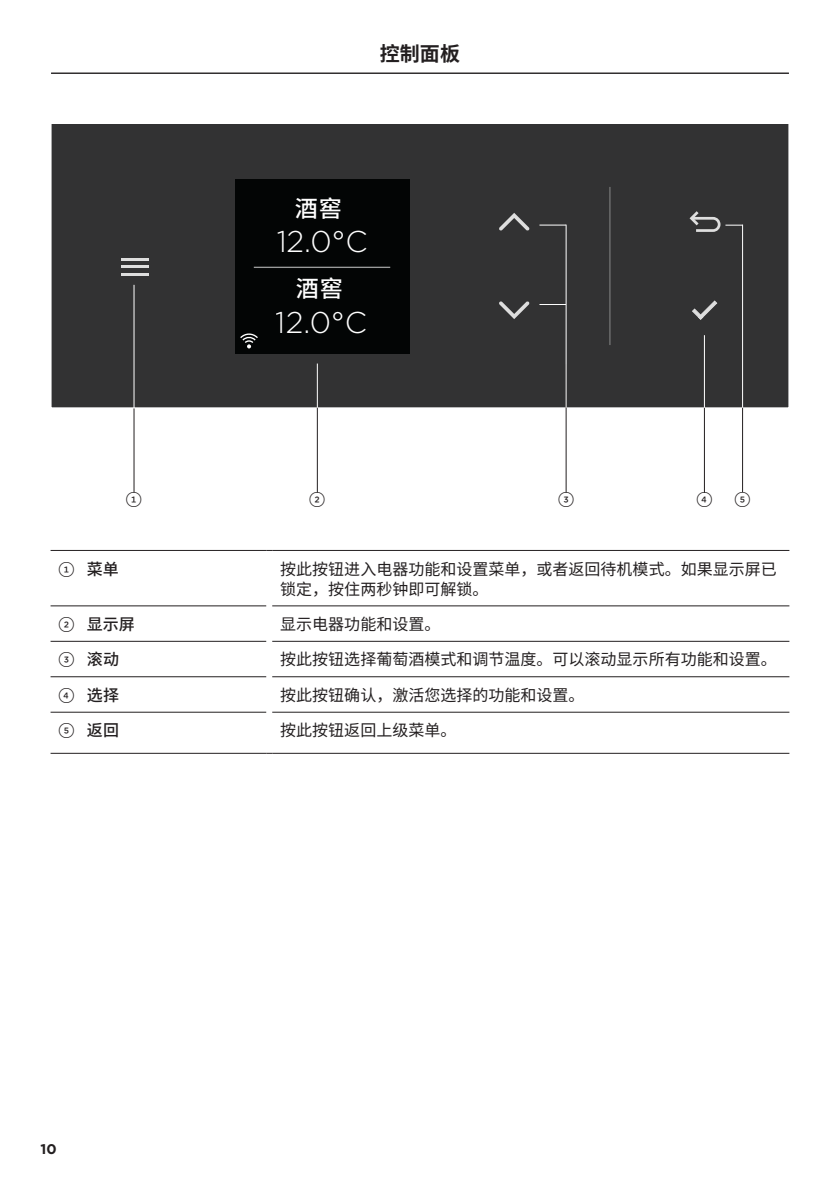
<style>
.page{position:relative;width:840px;height:1191px;background:#fff}
.page>*{position:absolute;margin:0;border:0;box-sizing:border-box;transform-origin:0 0}
.t1{font:300 30px "Gotham";color:#fff}
.t2{font:500 23.2px "Noto Sans CJ Ksc";color:#fff}
.t3{font:700 20px "Noto Sans CJ Ksc";color:#231f20}
.t4{font:16px/20px "Noto Sans CJ Ksc";color:#231f20}
.t5{font:500 16px "Noto Sans CJ Ksc";letter-spacing:.005em;color:#231f20}
.t6{font:500 16px "Gotham FP Nos";color:#231f20}
.t7{font:700 14px "Gotham";color:#231f20}
.s1{font-family:"Gotham FP Nos"}
</style>
<div class="page">
<hr style="left:51px;top:73px;width:737px;height:1px;background:#231f20">
<hr style="left:51px;top:550px;width:215px;height:1px;background:#231f20">
<hr style="left:272px;top:550px;width:517px;height:1px;background:#231f20">
<hr style="left:51px;top:605px;width:215px;height:1px;background:#231f20">
<hr style="left:51px;top:641px;width:215px;height:1px;background:#231f20">
<hr style="left:51px;top:676px;width:215px;height:1px;background:#231f20">
<hr style="left:51px;top:712px;width:215px;height:1px;background:#231f20">
<hr style="left:272px;top:605px;width:517px;height:1px;background:#231f20">
<hr style="left:272px;top:641px;width:517px;height:1px;background:#231f20">
<hr style="left:272px;top:676px;width:517px;height:1px;background:#231f20">
<hr style="left:272px;top:712px;width:517px;height:1px;background:#231f20">
<hr style="left:51px;top:753px;width:215px;height:1px;background:#231f20">
<hr style="left:272px;top:753px;width:517px;height:1px;background:#231f20">
<div style="left:51px;top:124px;width:737px;height:284px;background:#323233"></div>
<div style="left:234px;top:179px;width:175px;height:175px;background:#030505"></div>
<svg style="left:499px;top:213px;width:30px;height:18px"></svg>
<svg style="left:499px;top:301px;width:30px;height:18px"></svg>
<hr style="left:121px;top:258px;width:27px;height:2px;background:#dedede">
<hr style="left:121px;top:273px;width:27px;height:2px;background:#dedede">
<hr style="left:121px;top:265px;width:27px;height:3px;background:#dedede">
<svg style="left:240px;top:333px;width:18px;height:15px"></svg>
<hr style="left:254px;top:267px;width:136px;height:1px;background:#fff">
<svg style="left:539px;top:225px;width:26px;height:1px"></svg>
<svg style="left:539px;top:304px;width:26px;height:1px"></svg>
<hr style="left:565px;top:364px;width:1px;height:128px;background:#231f20">
<hr style="left:565px;top:225px;width:1px;height:183px;background:#fff">
<hr style="left:133px;top:408px;width:1px;height:84px;background:#231f20">
<hr style="left:133px;top:285px;width:1px;height:123px;background:#fff">
<hr style="left:316px;top:407px;width:1px;height:85px;background:#231f20">
<hr style="left:316px;top:363px;width:1px;height:45px;background:#fff">
<hr style="left:703px;top:407px;width:1px;height:86px;background:#231f20">
<hr style="left:703px;top:335px;width:1px;height:73px;background:#fff">
<hr style="left:741px;top:407px;width:1px;height:85px;background:#231f20">
<hr style="left:741px;top:225px;width:1px;height:183px;background:#fff">
<svg style="left:609px;top:187px;width:135px;height:200px"></svg>
<p class="t3" style="left:380px;top:43px;width:81px">控制面板</p>
<h2 class="t2" style="left:294px;top:195px;width:49px">酒窖</h2>
<h1 class="t1" style="left:276px;top:223px;width:92px">12.0°C</h1>
<h2 class="t2" style="left:295px;top:276px;width:49px">酒窖</h2>
<h1 class="t1" style="left:276px;top:303px;width:92px">12.0°C</h1>
<p class="t6" style="left:126px;top:492px;width:18px">1</p>
<p class="t6" style="left:309px;top:492px;width:18px">2</p>
<p class="t6" style="left:557px;top:492px;width:18px">3</p>
<p class="t6" style="left:696px;top:492px;width:18px">4</p>
<p class="t6" style="left:734px;top:492px;width:18px">5</p>
<p class="t5" style="left:59px;top:559px;width:62px"><span class="s1">1</span> 菜单</p>
<p class="t4" style="left:280px;top:559px;width:497px">按此按钮进入电器功能和设置菜单，或者返回待机模式。如果显示屏已锁定，按住两秒钟即可解锁。</p>
<p class="t5" style="left:59px;top:615px;width:78px"><span class="s1">2</span> 显示屏</p>
<p class="t4" style="left:280px;top:614px;width:161px">显示电器功能和设置。</p>
<p class="t5" style="left:59px;top:650px;width:62px"><span class="s1">3</span> 滚动</p>
<p class="t4" style="left:280px;top:650px;width:497px">按此按钮选择葡萄酒模式和调节温度。可以滚动显示所有功能和设置。</p>
<p class="t5" style="left:59px;top:686px;width:62px"><span class="s1">4</span> 选择</p>
<p class="t4" style="left:280px;top:685px;width:305px">按此按钮确认，激活您选择的功能和设置。</p>
<p class="t5" style="left:59px;top:721px;width:62px"><span class="s1">5</span> 返回</p>
<p class="t4" style="left:280px;top:720px;width:177px">按此按钮返回上级菜单。</p>
<p class="t7" style="left:41px;top:1139px;width:18px">10</p>
</div>
